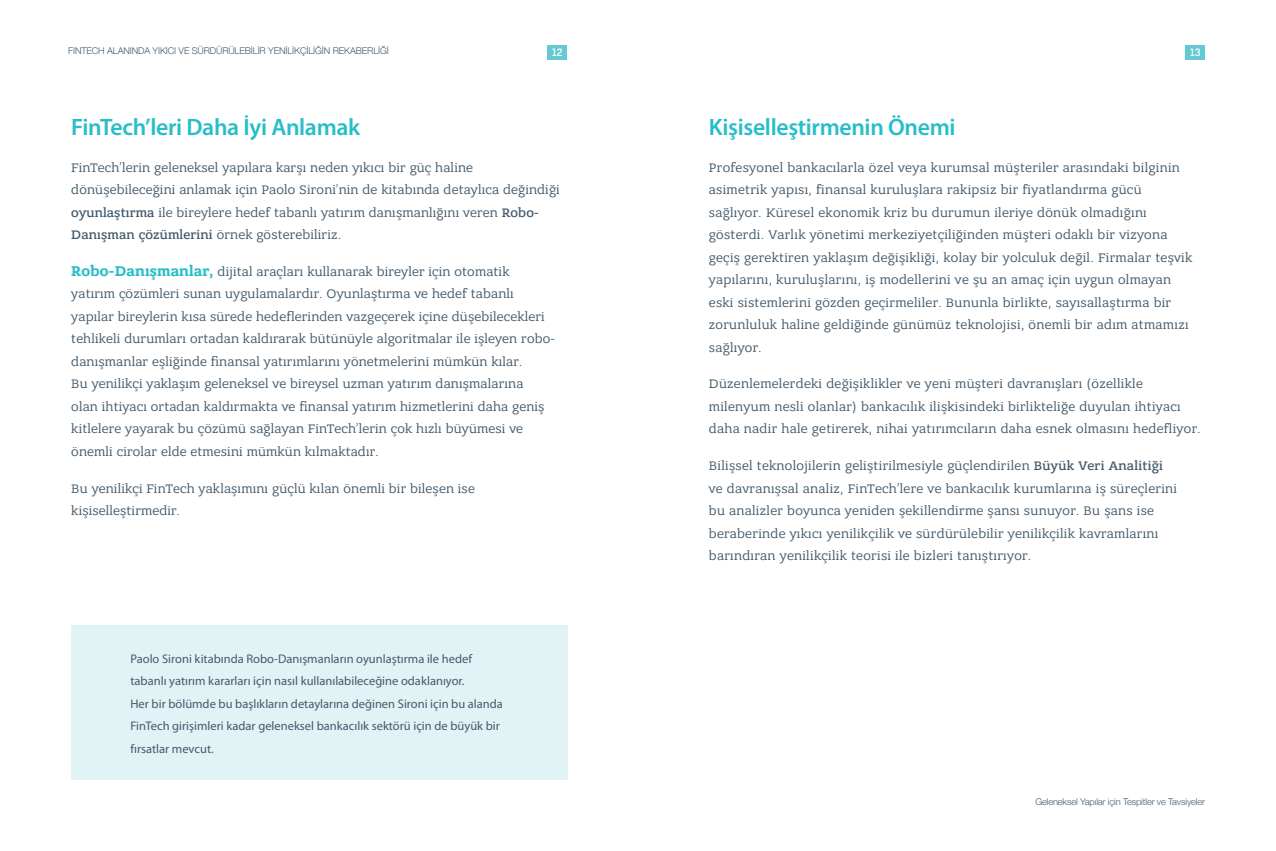
<style>
.page{position:relative;width:1276px;height:851px;background:#fff}
.page>*{position:absolute;margin:0;border:0;box-sizing:border-box;transform-origin:0 0}
.t1{font:600 23.75px "Myriad Pro";letter-spacing:-.015em;color:#28bec9}
.t2{font:13.12px/22.5px "Bandera Pro";letter-spacing:.025em;color:#435b6d}
.t3{font:12.5px/22.5px "Myriad Pro";color:#435b6d}
.t4{font:500 11.25px "Ciutadella";color:#fff}
.t5{font:300 9.25px "Helvetica Neue";letter-spacing:-.015em;color:#435b6d}
.s1{font-weight:500}
.s2{font-weight:700;font-size:15px;color:#28bec9}
</style>
<div class="page">
<div style="left:547px;top:45px;width:20px;height:15px;background:#63c9d2"></div>
<div style="left:1185px;top:45px;width:20px;height:15px;background:#63c9d2"></div>
<div style="left:71px;top:625px;width:496px;height:155px;background:#e1f3f5"></div>
<p class="t5" style="left:68px;top:44px;width:322px">FINTECH ALANINDA YIKICI VE SÜRDÜRÜLEBİLİR YENİLİKÇİLİĞİN REKABERLİĞİ</p>
<p class="t4" style="left:552px;top:46px;width:12px">12</p>
<p class="t4" style="left:1190px;top:46px;width:12px">13</p>
<p class="t1" style="left:71px;top:112px;width:290px">FinTech’leri Daha İyi Anlamak</p>
<p class="t2" style="left:71px;top:156px;width:490px">FinTech’lerin geleneksel yapılara karşı neden yıkıcı bir güç haline dönüşebileceğini anlamak için Paolo Sironi’nin de kitabında detaylıca değindiği <span class="s1">oyunlaştırma</span> ile bireylere hedef tabanlı yatırım danışmanlığını veren <span class="s1">Robo-Danışman çözümlerini</span> örnek gösterebiliriz.</p>
<p class="t2" style="left:71px;top:260px;width:485px"><span class="s2">Robo-Danışmanlar,</span> dijital araçları kullanarak bireyler için otomatik yatırım çözümleri sunan uygulamalardır. Oyunlaştırma ve hedef tabanlı yapılar bireylerin kısa sürede hedeflerinden vazgeçerek içine düşebilecekleri tehlikeli durumları ortadan kaldırarak bütünüyle algoritmalar ile işleyen robo&shy;danışmanlar eşliğinde finansal yatırımlarını yönetmelerini mümkün kılar.<br>Bu yenilikçi yaklaşım geleneksel ve bireysel uzman yatırım danışmalarına<br>olan ihtiyacı ortadan kaldırmakta ve finansal yatırım hizmetlerini daha geniş kitlelere yayarak bu çözümü sağlayan FinTech’lerin çok hızlı büyümesi ve önemli cirolar elde etmesini mümkün kılmaktadır.</p>
<p class="t2" style="left:71px;top:477px;width:405px">Bu yenilikçi FinTech yaklaşımını güçlü kılan önemli bir bileşen ise kişiselleştirmedir.</p>
<p class="t3" style="left:130px;top:647px;width:343px">Paolo Sironi kitabında Robo-Danışmanların oyunlaştırma ile hedef tabanlı yatırım kararları için nasıl kullanılabileceğine odaklanıyor.</p>
<p class="t3" style="left:130px;top:692px;width:374px">Her bir bölümde bu başlıkların detaylarına değinen Sironi için bu alanda<br>FinTech girişimleri kadar geleneksel bankacılık sektörü için de büyük bir fırsatlar mevcut.</p>
<p class="t1" style="left:709px;top:112px;width:248px">Kişiselleştirmenin Önemi</p>
<p class="t2" style="left:709px;top:156px;width:485px">Profesyonel bankacılarla özel veya kurumsal müşteriler arasındaki bilginin asimetrik yapısı, finansal kuruluşlara rakipsiz bir fiyatlandırma gücü sağlıyor. Küresel ekonomik kriz bu durumun ileriye dönük olmadığını gösterdi. Varlık yönetimi merkeziyetçiliğinden müşteri odaklı bir vizyona geçiş gerektiren yaklaşım değişikliği, kolay bir yolculuk değil. Firmalar teşvik yapılarını, kuruluşlarını, iş modellerini ve şu an amaç için uygun olmayan eski sistemlerini gözden geçirmeliler. Bununla birlikte, sayısallaştırma bir zorunluluk haline geldiğinde günümüz teknolojisi, önemli bir adım atmamızı sağlıyor.</p>
<p class="t2" style="left:709px;top:373px;width:493px">Düzenlemelerdeki değişiklikler ve yeni müşteri davranışları (özellikle milenyum nesli olanlar) bankacılık ilişkisindeki birlikteliğe duyulan ihtiyacı daha nadir hale getirerek, nihai yatırımcıların daha esnek olmasını hedefliyor.</p>
<p class="t2" style="left:709px;top:454px;width:470px">Bilişsel teknolojilerin geliştirilmesiyle güçlendirilen <span class="s1">Büyük Veri Analitiği </span>ve davranışsal analiz, FinTech’lere ve bankacılık kurumlarına iş süreçlerini bu analizler boyunca yeniden şekillendirme şansı sunuyor. Bu şans ise beraberinde yıkıcı yenilikçilik ve sürdürülebilir yenilikçilik kavramlarını barındıran yenilikçilik teorisi ile bizleri tanıştırıyor.</p>
<p class="t5" style="left:1035px;top:794px;width:171px">Geleneksel Yapılar için Tespitler ve Tavsiyeler</p>
</div>
